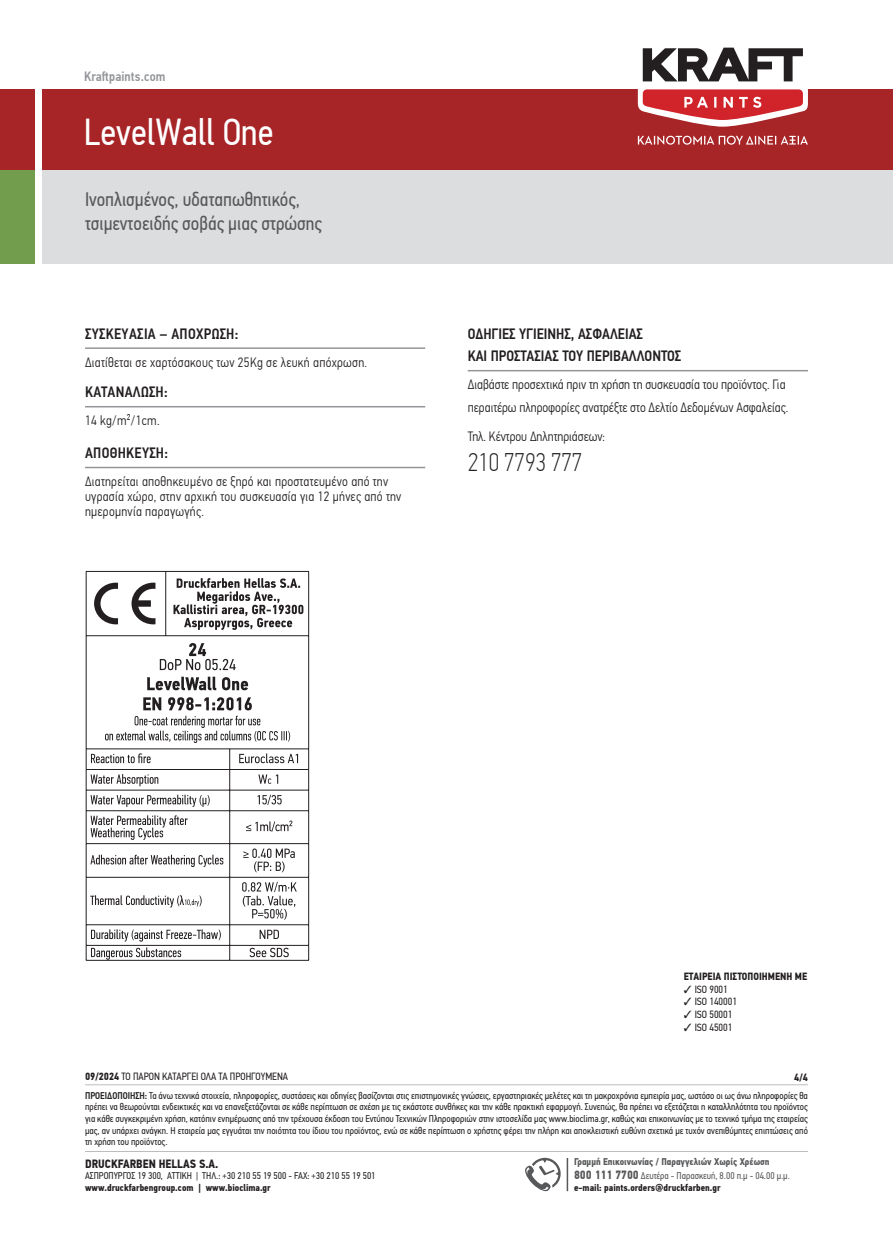
<style>
.page{position:relative;width:893px;height:1234px;background:#fff}
.page>*{position:absolute;margin:0;border:0;box-sizing:border-box;transform-origin:0 0}
.t1{font:37.5px "PF Din Text Cond Pro";color:#fff}
.t2{font:100 25.5px "PF Din Text Cond Pro";color:#231f20}
.t3{font:19.5px/23.4px "PF Din Text Cond Pro";color:#57585a}
.t4{font:500 15px/22.5px "PF Din Text Cond Pro";color:#231f20}
.t5{font:500 15px "PF Din Text Cond Pro";letter-spacing:.02em;color:#231f20}
.t6{font:300 13.5px/15px "PF Din Text Cond Pro";letter-spacing:.02em;color:#231f20}
.t7{font:300 13.5px/22.5px "PF Din Text Cond Pro";color:#231f20}
.t8{font:500 13.5px "PF Din Text Cond Pro";letter-spacing:.01em;color:#939598}
.t9{font:700 12px "PF Din Text Cond Pro";color:#231f20}
.t10{font:10.5px "PF Din Text Cond Pro";color:#231f20}
.t11{font:700 10.5px "PF Din Text Cond Pro";color:#231f20}
.t12{font:9.75px/11.7px "PF Din Text Cond Pro";color:#231f20}
.t13{font:700 9.75px/14.4px "PF Din Text Cond Pro";color:#57585a}
.t14{font:700 9.75px "PF Din Text Cond Pro";color:#231f20}
.s1{font-weight:700}
.s2{font-weight:500}
.s3{font-size:12px}
.s4{font-weight:400}
</style>
<div class="page">
<div style="left:43px;top:89px;width:850px;height:81px;background:#a72427"></div>
<div style="left:0;top:89px;width:34px;height:81px;background:#a72427"></div>
<svg style="left:638px;top:47px;width:170px;height:80px"></svg>
<svg style="left:638px;top:136px;width:170px;height:9px"></svg>
<div style="left:43px;top:170px;width:850px;height:94px;background:#dcdddf"></div>
<div style="left:0;top:170px;width:34px;height:94px;background:#719d4c"></div>
<hr style="left:85px;top:1150px;width:723px;height:1px;background:#bcbdc0">
<svg style="left:525px;top:1157px;width:36px;height:34px"></svg>
<hr style="left:567px;top:1157px;width:1px;height:33px;background:#57585a">
<hr style="left:85px;top:1084px;width:723px;height:1px;background:#bcbdc0">
<hr style="left:85px;top:347px;width:340px;height:2px;background:#939598">
<hr style="left:85px;top:406px;width:340px;height:1px;background:#939598">
<hr style="left:85px;top:466px;width:340px;height:2px;background:#939598">
<hr style="left:468px;top:370px;width:340px;height:1px;background:#939598">
<hr style="left:86px;top:571px;width:80px;height:1px;background:#231f20">
<hr style="left:86px;top:571px;width:1px;height:64px;background:#231f20">
<hr style="left:166px;top:571px;width:64px;height:1px;background:#231f20">
<hr style="left:165px;top:571px;width:1px;height:64px;background:#231f20">
<hr style="left:230px;top:571px;width:79px;height:1px;background:#231f20">
<hr style="left:308px;top:571px;width:1px;height:64px;background:#231f20">
<hr style="left:86px;top:635px;width:80px;height:1px;background:#231f20">
<hr style="left:86px;top:636px;width:1px;height:112px;background:#231f20">
<hr style="left:166px;top:635px;width:64px;height:1px;background:#231f20">
<hr style="left:230px;top:635px;width:79px;height:1px;background:#231f20">
<hr style="left:308px;top:636px;width:1px;height:112px;background:#231f20">
<hr style="left:86px;top:748px;width:80px;height:1px;background:#231f20">
<hr style="left:166px;top:748px;width:64px;height:1px;background:#231f20">
<hr style="left:230px;top:748px;width:79px;height:1px;background:#231f20">
<hr style="left:166px;top:769px;width:64px;height:1px;background:#231f20">
<hr style="left:230px;top:769px;width:79px;height:1px;background:#231f20">
<hr style="left:166px;top:789px;width:64px;height:1px;background:#231f20">
<hr style="left:230px;top:789px;width:79px;height:1px;background:#231f20">
<svg style="left:229px;top:749px;width:1px;height:61px"></svg>
<svg style="left:308px;top:749px;width:1px;height:61px"></svg>
<hr style="left:86px;top:811px;width:1px;height:32px;background:#231f20">
<hr style="left:166px;top:810px;width:64px;height:1px;background:#231f20">
<hr style="left:230px;top:810px;width:79px;height:1px;background:#231f20">
<hr style="left:229px;top:811px;width:1px;height:32px;background:#231f20">
<hr style="left:308px;top:811px;width:1px;height:32px;background:#231f20">
<hr style="left:86px;top:843px;width:80px;height:1px;background:#231f20">
<hr style="left:86px;top:843px;width:1px;height:33px;background:#231f20">
<hr style="left:166px;top:843px;width:64px;height:1px;background:#231f20">
<hr style="left:230px;top:843px;width:79px;height:1px;background:#231f20">
<hr style="left:229px;top:843px;width:1px;height:33px;background:#231f20">
<hr style="left:308px;top:843px;width:1px;height:33px;background:#231f20">
<hr style="left:86px;top:876px;width:80px;height:1px;background:#231f20">
<hr style="left:86px;top:877px;width:1px;height:47px;background:#231f20">
<hr style="left:166px;top:876px;width:64px;height:1px;background:#231f20">
<hr style="left:230px;top:876px;width:79px;height:1px;background:#231f20">
<hr style="left:229px;top:877px;width:1px;height:47px;background:#231f20">
<hr style="left:308px;top:877px;width:1px;height:47px;background:#231f20">
<hr style="left:166px;top:924px;width:64px;height:1px;background:#231f20">
<hr style="left:230px;top:924px;width:79px;height:1px;background:#231f20">
<hr style="left:166px;top:944px;width:64px;height:1px;background:#231f20">
<hr style="left:230px;top:944px;width:79px;height:1px;background:#231f20">
<svg style="left:229px;top:925px;width:1px;height:34px"></svg>
<svg style="left:308px;top:925px;width:1px;height:34px"></svg>
<hr style="left:86px;top:959px;width:80px;height:1px;background:#231f20">
<hr style="left:166px;top:959px;width:64px;height:1px;background:#231f20">
<hr style="left:230px;top:959px;width:79px;height:1px;background:#231f20">
<svg style="left:94px;top:582px;width:24px;height:42px"></svg>
<svg style="left:132px;top:582px;width:23px;height:42px"></svg>
<svg style="left:249px;top:947px;width:40px;height:9px"></svg>
<svg style="left:260px;top:929px;width:19px;height:9px"></svg>
<svg style="left:86px;top:924px;width:135px;height:35px"></svg>
<svg style="left:242px;top:881px;width:55px;height:38px"></svg>
<svg style="left:90px;top:895px;width:112px;height:12px"></svg>
<svg style="left:243px;top:848px;width:52px;height:24px"></svg>
<svg style="left:90px;top:854px;width:133px;height:12px"></svg>
<svg style="left:246px;top:820px;width:46px;height:11px"></svg>
<svg style="left:258px;top:794px;width:24px;height:10px"></svg>
<svg style="left:258px;top:774px;width:20px;height:9px"></svg>
<svg style="left:239px;top:753px;width:59px;height:10px"></svg>
<svg style="left:86px;top:749px;width:124px;height:90px"></svg>
<svg style="left:105px;top:697px;width:185px;height:45px"></svg>
<svg style="left:147px;top:676px;width:101px;height:14px"></svg>
<svg style="left:160px;top:643px;width:76px;height:27px"></svg>
<svg style="left:173px;top:578px;width:130px;height:51px"></svg>
<p class="t8" style="left:84px;top:69px;width:83px">Kraftpaints.com</p>
<p class="t1" style="left:84px;top:109px;width:191px">LevelWall One</p>
<p class="t3" style="left:85px;top:188px;width:238px">Ινοπλισμένος, υδαταπωθητικός, τσιμεντοειδής σοβάς μιας στρώσης</p>
<p class="t5" style="left:85px;top:324px;width:155px">ΣΥΣΚΕΥΑΣΙΑ – ΑΠΟΧΡΩΣΗ:</p>
<p class="t6" style="left:85px;top:354px;width:283px">Διατίθεται σε χαρτόσακους των 25Kg σε λευκή απόχρωση.</p>
<p class="t5" style="left:85px;top:383px;width:84px">ΚΑΤΑΝΑΛΩΣΗ:</p>
<p class="t6" style="left:85px;top:413px;width:76px">14 kg/m²/1cm.</p>
<p class="t5" style="left:85px;top:444px;width:85px">ΑΠΟΘΗΚΕΥΣΗ:</p>
<p class="t6" style="left:85px;top:474px;width:318px">Διατηρείται αποθηκευμένο σε ξηρό και προστατευμένο από την υγρασία χώρο, στην αρχική του συσκευασία για 12 μήνες από την ημερομηνία παραγωγής.</p>
<p class="t4" style="left:468px;top:322px;width:215px">ΟΔΗΓΙΕΣ ΥΓΙΕΙΝΗΣ, ΑΣΦΑΛΕΙΑΣ<br>ΚΑΙ ΠΡΟΣΤΑΣΙΑΣ ΤΟΥ ΠΕΡΙΒΑΛΛΟΝΤΟΣ</p>
<p class="t7" style="left:468px;top:373px;width:322px">Διαβάστε προσεχτικά πριν τη χρήση τη συσκευασία του προϊόντος. Για περαιτέρω πληροφορίες ανατρέξτε στο Δελτίο Δεδομένων Ασφαλείας.</p>
<p class="t7" style="left:468px;top:425px;width:139px">Τηλ. Κέντρου Δηλητηριάσεων:</p>
<p class="t2" style="left:468px;top:448px;width:116px">210 7793 777</p>
<p class="t11" style="left:684px;top:970px;width:125px">ΕΤΑΙΡΕIΑ ΠΙΣΤΟΠΟΙΗΜEΝΗ ΜΕ</p>
<p class="t10" style="left:684px;top:982px;width:46px">✓ ISO 9001</p>
<p class="t10" style="left:684px;top:995px;width:55px">✓ ISO 140001</p>
<p class="t10" style="left:684px;top:1008px;width:50px">✓ ISO 50001</p>
<p class="t10" style="left:684px;top:1020px;width:50px">✓ ISO 45001</p>
<p class="t10" style="left:85px;top:1070px;width:205px"><span class="s1">09/2024</span> ΤΟ ΠΑΡΟΝ ΚΑΤΑΡΓΕΙ ΟΛΑ ΤΑ ΠΡΟΗΓΟΥΜΕΝΑ</p>
<p class="t11" style="left:794px;top:1070px;width:15px">4/4</p>
<p class="t12" style="left:85px;top:1089px;width:724px;text-align:justify"><span class="s2">ΠΡΟΕΙΔΟΠΟIΗΣΗ:</span> Τα άνω τεχνικά στοιχεία, πληροφορίες, συστάσεις και οδηγίες βασίζονται στις επιστημονικές γνώσεις, εργαστηριακές μελέτες και τη μακροχρόνια εμπειρία μας, ωστόσο οι ως άνω πληροφορίες θα πρέπει να θεωρούνται ενδεικτικές και να επανεξετάζονται σε κάθε περίπτωση σε σχέση με τις εκάστοτε συνθήκες και την κάθε πρακτική εφαρμογή. Συνεπώς, θα πρέπει να εξετάζεται η καταλληλότητα του προϊόντος για κάθε συγκεκριμένη χρήση, κατόπιν ενημέρωσης από την τρέχουσα έκδοση του Εντύπου Τεχνικών Πληροφοριών στην ιστοσελίδα μας www.bioclima.gr, καθώς και επικοινωνίας με το τεχνικό τμήμα της εταιρείας μας, αν υπάρχει ανάγκη. Η εταιρεία μας εγγυάται την ποιότητα του ίδιου του προϊόντος, ενώ σε κάθε περίπτωση ο χρήστης φέρει την πλήρη και αποκλειστική ευθύνη σχετικά με τυχόν ανεπιθύμητες επιπτώσεις από τη χρήση του προϊόντος.</p>
<p class="t9" style="left:85px;top:1155px;width:135px">DRUCKFARBEN HELLAS S.A.</p>
<p class="t12" style="left:85px;top:1169px;width:292px">ΑΣΠΡΟΠΥΡΓΟΣ 19 300, ΑΤΤΙΚΗ | TΗΛ.: +30 210 55 19 500 - FAX: +30 210 55 19 501 <span class="s1">www.druckfarbengroup.com | www.bioclima.gr</span></p>
<p class="t13" style="left:574px;top:1154px;width:217px">Γραμμή Επικοινωνίας / Παραγγελιών Χωρίς Χρέωση<br><span class="s3">800 111 7700</span> <span class="s4">Δευτέρα - Παρασκευή, 8.00 π.μ - 04.00 μ.μ.</span></p>
<p class="t14" style="left:574px;top:1181px;width:148px">e-mail: paints.orders@druckfarben.gr</p>
</div>
